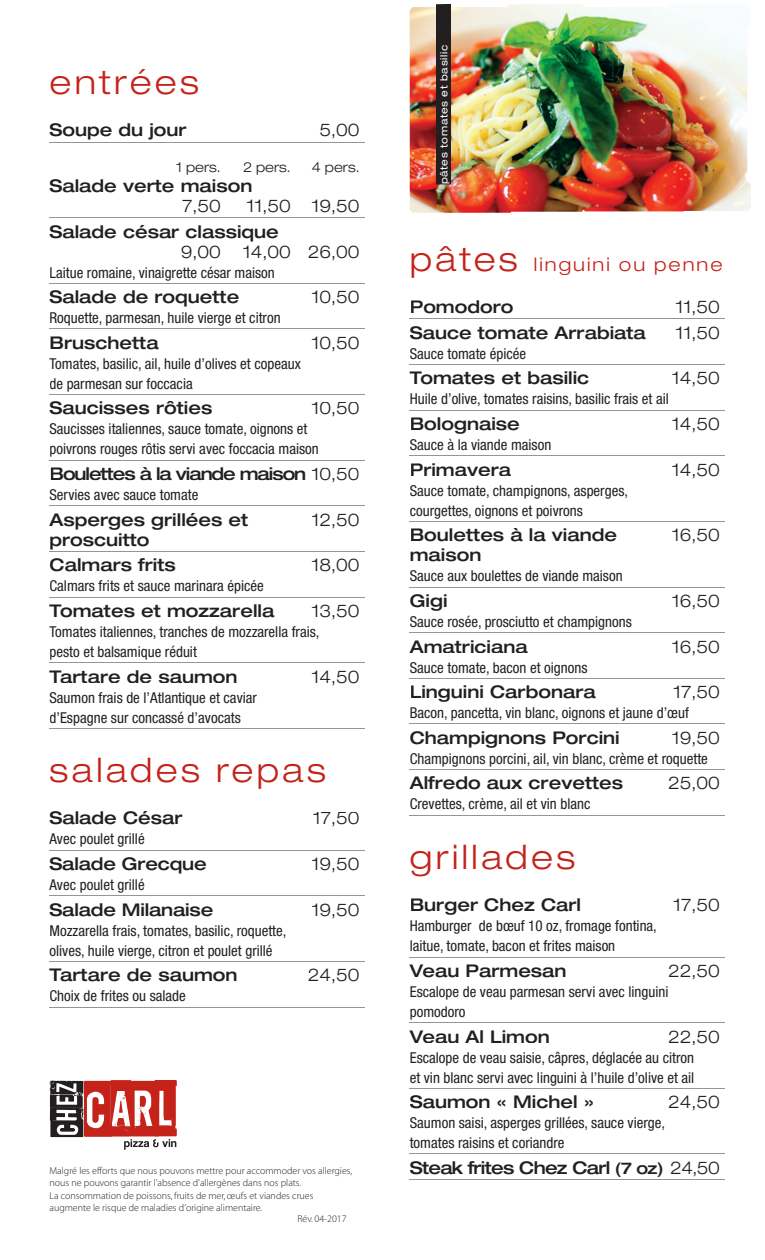
<style>
.page{position:relative;width:765px;height:1260px;background:#fff}
.page>*{position:absolute;margin:0;border:0;box-sizing:border-box;transform-origin:0 0}
.t1{font:300 expanded 33.75px "Helvetica Neue";letter-spacing:.1em;color:#c5221a}
.t2{font:300 expanded 18.75px "Helvetica Neue";letter-spacing:.11em;color:#c5221a}
.t3{font:500 expanded 17.5px/25.6px "Helvetica Neue";color:#231f20}
.t4{font:300 expanded 17.5px "Helvetica Neue";color:#231f20}
.t5{font:500 expanded 17.5px "Helvetica Neue";letter-spacing:-.06em;color:#231f20}
.t6{font:500 expanded 17.5px "Helvetica Neue";letter-spacing:-.04em;color:#231f20}
.t7{font:condensed 15px/20px "Helvetica Neue";color:#231f20}
.t8{font:300 expanded 13.75px "Helvetica Neue";color:#231f20}
.t9{font:10px/12.5px "Myriad MM 215 600";color:#231f20}
.t10{font:expanded 10px "Helvetica Neue";letter-spacing:.065em;color:#fff}
.s1{font-weight:300}
.s2{font-size:33.75px}
.s3{font-size:16.25px}
</style>
<div class="page">
<hr style="left:49px;top:142px;width:316px;height:1px;background:#939598">
<hr style="left:49px;top:218px;width:316px;height:1px;background:#939598">
<hr style="left:49px;top:283px;width:316px;height:1px;background:#939598">
<hr style="left:49px;top:329px;width:316px;height:1px;background:#939598">
<hr style="left:49px;top:394px;width:316px;height:1px;background:#939598">
<hr style="left:49px;top:460px;width:316px;height:1px;background:#939598">
<hr style="left:49px;top:506px;width:316px;height:1px;background:#939598">
<hr style="left:49px;top:551px;width:316px;height:1px;background:#939598">
<hr style="left:49px;top:597px;width:316px;height:1px;background:#939598">
<hr style="left:49px;top:663px;width:316px;height:1px;background:#939598">
<hr style="left:49px;top:728px;width:316px;height:1px;background:#939598">
<hr style="left:49px;top:850px;width:316px;height:1px;background:#939598">
<hr style="left:49px;top:896px;width:316px;height:1px;background:#939598">
<hr style="left:49px;top:961px;width:316px;height:1px;background:#939598">
<hr style="left:49px;top:1007px;width:316px;height:1px;background:#939598">
<hr style="left:410px;top:319px;width:315px;height:1px;background:#939598">
<hr style="left:410px;top:364px;width:315px;height:1px;background:#939598">
<hr style="left:410px;top:410px;width:315px;height:1px;background:#939598">
<hr style="left:410px;top:456px;width:315px;height:1px;background:#939598">
<hr style="left:410px;top:521px;width:315px;height:1px;background:#939598">
<hr style="left:410px;top:587px;width:315px;height:1px;background:#939598">
<hr style="left:410px;top:632px;width:315px;height:1px;background:#939598">
<hr style="left:410px;top:678px;width:315px;height:1px;background:#939598">
<hr style="left:410px;top:724px;width:315px;height:1px;background:#939598">
<hr style="left:410px;top:769px;width:315px;height:1px;background:#939598">
<hr style="left:410px;top:815px;width:315px;height:1px;background:#939598">
<hr style="left:410px;top:957px;width:315px;height:1px;background:#939598">
<hr style="left:410px;top:1022px;width:315px;height:1px;background:#939598">
<hr style="left:410px;top:1088px;width:315px;height:1px;background:#939598">
<hr style="left:410px;top:1154px;width:315px;height:1px;background:#939598">
<hr style="left:410px;top:1179px;width:315px;height:1px;background:#939598">
<svg style="left:49px;top:1080px;width:128px;height:70px"></svg>
<img style="left:410px;top:4px;width:341px;height:209px">
<div style="left:436px;top:4px;width:15px;height:180px;background:#231f20"></div>
<h1 class="t1" style="left:49px;top:62px;width:151px">entrées</h1>
<p class="t3" style="left:49px;top:117px;width:139px">Soupe du jour</p>
<p class="t4" style="left:320px;top:120px;width:41px">5,00</p>
<p class="t8" style="left:176px;top:159px;width:46px">1 pers.</p>
<p class="t8" style="left:243px;top:159px;width:49px">2 pers.</p>
<p class="t8" style="left:312px;top:159px;width:49px">4 pers.</p>
<p class="t3" style="left:49px;top:173px;width:204px">Salade verte maison</p>
<p class="t4" style="left:182px;top:195px;width:40px">7,50</p>
<p class="t4" style="left:247px;top:195px;width:114px">11,50 19,50</p>
<p class="t3" style="left:49px;top:218px;width:231px">Salade césar classique</p>
<p class="t4" style="left:181px;top:241px;width:41px">9,00</p>
<p class="t4" style="left:243px;top:241px;width:118px">14,00 26,00</p>
<p class="t7" style="left:49px;top:262px;width:227px">Laitue romaine, vinaigrette césar maison</p>
<p class="t3" style="left:49px;top:284px;width:191px">Salade de roquette</p>
<p class="t4" style="left:312px;top:287px;width:49px">10,50</p>
<p class="t7" style="left:49px;top:308px;width:233px">Roquette, parmesan, huile vierge et citron</p>
<p class="t3" style="left:49px;top:329px;width:111px">Bruschetta</p>
<p class="t4" style="left:312px;top:332px;width:49px">10,50</p>
<p class="t7" style="left:49px;top:353px;width:253px">Tomates, basilic, ail, huile d’olives et copeaux de parmesan sur foccacia</p>
<p class="t3" style="left:49px;top:395px;width:164px">Saucisses rôties</p>
<p class="t4" style="left:312px;top:398px;width:49px">10,50</p>
<p class="t7" style="left:49px;top:419px;width:271px">Saucisses italiennes, sauce tomate, oignons et poivrons rouges rôtis servi avec foccacia maison</p>
<p class="t5" style="left:49px;top:463px;width:311px">Boulettes à la viande maison <span class="s1">10,50</span></p>
<p class="t7" style="left:49px;top:485px;width:151px">Servies avec sauce tomate</p>
<p class="t3" style="left:49px;top:506px;width:200px">Asperges grillées et</p>
<p class="t4" style="left:312px;top:509px;width:49px">12,50</p>
<p class="t3" style="left:49px;top:526px;width:128px">proscuitto<br>Calmars frits</p>
<p class="t4" style="left:312px;top:555px;width:49px">18,00</p>
<p class="t7" style="left:49px;top:576px;width:216px">Calmars frits et sauce marinara épicée</p>
<p class="t3" style="left:49px;top:598px;width:226px">Tomates et mozzarella</p>
<p class="t4" style="left:312px;top:600px;width:49px">13,50</p>
<p class="t7" style="left:49px;top:622px;width:271px">Tomates italiennes, tranches de mozzarella frais, pesto et balsamique réduit</p>
<p class="t3" style="left:49px;top:663px;width:190px">Tartare de saumon</p>
<p class="t4" style="left:312px;top:666px;width:49px">14,50</p>
<p class="t7" style="left:49px;top:687px;width:209px">Saumon frais de l’Atlantique et caviar d’Espagne sur concassé d’avocats</p>
<h1 class="t1" style="left:49px;top:750px;width:278px">salades repas</h1>
<p class="t3" style="left:49px;top:805px;width:135px">Salade César</p>
<p class="t4" style="left:313px;top:808px;width:48px">17,50</p>
<p class="t7" style="left:49px;top:829px;width:97px">Avec poulet grillé</p>
<p class="t3" style="left:49px;top:851px;width:159px">Salade Grecque</p>
<p class="t4" style="left:312px;top:853px;width:49px">19,50</p>
<p class="t7" style="left:49px;top:875px;width:97px">Avec poulet grillé</p>
<p class="t3" style="left:49px;top:896px;width:165px">Salade Milanaise</p>
<p class="t4" style="left:312px;top:899px;width:49px">19,50</p>
<p class="t7" style="left:49px;top:920px;width:238px">Mozzarella frais, tomates, basilic, roquette, olives, huile vierge, citron et poulet grillé</p>
<p class="t3" style="left:49px;top:962px;width:190px">Tartare de saumon</p>
<p class="t4" style="left:308px;top:965px;width:53px">24,50</p>
<p class="t7" style="left:49px;top:986px;width:138px">Choix de frites ou salade</p>
<p class="t10" style="left:438px;top:184px;width:141px;rotate:-90deg">pâtes tomates et basilic</p>
<p class="t2" style="left:410px;top:253px;width:314px"><span class="s2">pâtes</span> linguini ou penne</p>
<p class="t3" style="left:410px;top:294px;width:105px">Pomodoro</p>
<p class="t4" style="left:676px;top:296px;width:45px">11,50</p>
<p class="t3" style="left:410px;top:319px;width:238px">Sauce tomate Arrabiata</p>
<p class="t4" style="left:676px;top:322px;width:45px">11,50</p>
<p class="t7" style="left:410px;top:343px;width:118px">Sauce tomate épicée</p>
<p class="t3" style="left:410px;top:365px;width:181px">Tomates et basilic</p>
<p class="t4" style="left:672px;top:368px;width:49px">14,50</p>
<p class="t7" style="left:410px;top:389px;width:261px">Huile d’olive, tomates raisins, basilic frais et ail</p>
<p class="t3" style="left:410px;top:411px;width:112px">Bolognaise</p>
<p class="t4" style="left:672px;top:413px;width:49px">14,50</p>
<p class="t7" style="left:410px;top:435px;width:143px">Sauce à la viande maison</p>
<p class="t3" style="left:410px;top:456px;width:103px">Primavera</p>
<p class="t4" style="left:672px;top:459px;width:49px">14,50</p>
<p class="t7" style="left:410px;top:480px;width:220px">Sauce tomate, champignons, asperges, courgettes, oignons et poivrons</p>
<p class="t3" style="left:410px;top:522px;width:209px">Boulettes à la viande</p>
<p class="t4" style="left:672px;top:525px;width:49px">16,50</p>
<p class="t3" style="left:410px;top:542px;width:73px">maison</p>
<p class="t7" style="left:410px;top:566px;width:214px">Sauce aux boulettes de viande maison</p>
<p class="t3" style="left:410px;top:587px;width:39px">Gigi</p>
<p class="t4" style="left:672px;top:590px;width:49px">16,50</p>
<p class="t7" style="left:410px;top:611px;width:224px">Sauce rosée, prosciutto et champignons</p>
<p class="t3" style="left:410px;top:633px;width:119px">Amatriciana</p>
<p class="t4" style="left:672px;top:636px;width:49px">16,50</p>
<p class="t7" style="left:410px;top:657px;width:179px">Sauce tomate, bacon et oignons</p>
<p class="t3" style="left:410px;top:679px;width:188px">Linguini Carbonara</p>
<p class="t4" style="left:673px;top:681px;width:48px">17,50</p>
<p class="t7" style="left:410px;top:703px;width:281px">Bacon, pancetta, vin blanc, oignons et jaune d’œuf</p>
<p class="t3" style="left:410px;top:724px;width:211px">Champignons Porcini</p>
<p class="t4" style="left:672px;top:727px;width:49px">19,50</p>
<p class="t7" style="left:410px;top:748px;width:300px">Champignons porcini, ail, vin blanc, crème et roquette</p>
<p class="t3" style="left:410px;top:770px;width:215px">Alfredo aux crevettes</p>
<p class="t4" style="left:668px;top:773px;width:53px">25,00</p>
<p class="t7" style="left:410px;top:794px;width:182px">Crevettes, crème, ail et vin blanc</p>
<h1 class="t1" style="left:410px;top:837px;width:167px">grillades</h1>
<p class="t3" style="left:410px;top:892px;width:173px">Burger Chez Carl</p>
<p class="t4" style="left:673px;top:895px;width:48px">17,50</p>
<p class="t7" style="left:410px;top:916px;width:249px">Hamburger de bœuf 10 oz, fromage fontina, laitue, tomate, bacon et frites maison</p>
<p class="t3" style="left:410px;top:957px;width:158px">Veau Parmesan</p>
<p class="t4" style="left:668px;top:960px;width:53px">22,50</p>
<p class="t7" style="left:410px;top:981px;width:260px">Escalope de veau parmesan servi avec linguini pomodoro</p>
<p class="t3" style="left:410px;top:1023px;width:141px">Veau Al Limon</p>
<p class="t4" style="left:668px;top:1026px;width:53px">22,50</p>
<p class="t7" style="left:410px;top:1047px;width:286px">Escalope de veau saisie, câpres, déglacée au citron et vin blanc servi avec linguini à l’huile d’olive et ail</p>
<p class="t3" style="left:410px;top:1089px;width:186px">Saumon « Michel »</p>
<p class="t4" style="left:668px;top:1091px;width:53px">24,50</p>
<p class="t7" style="left:410px;top:1113px;width:257px">Saumon saisi, asperges grillées, sauce vierge, tomates raisins et coriandre</p>
<p class="t9" style="left:49px;top:1165px;width:304px">Malgré les efforts que nous pouvons mettre pour accommoder vos allergies,</p>
<p class="t6" style="left:410px;top:1157px;width:311px">Steak frites Chez Carl <span class="s3">(7 oz)</span> <span class="s1">24,50</span></p>
<p class="t9" style="left:49px;top:1177px;width:265px">nous ne pouvons garantir l’absence d’allergènes dans nos plats.<br>La consommation de poissons, fruits de mer, œufs et viandes crues augmente le risque de maladies d’origine alimentaire.</p>
<p class="t9" style="left:297px;top:1213px;width:51px">Rév. 04-2017</p>
</div>
